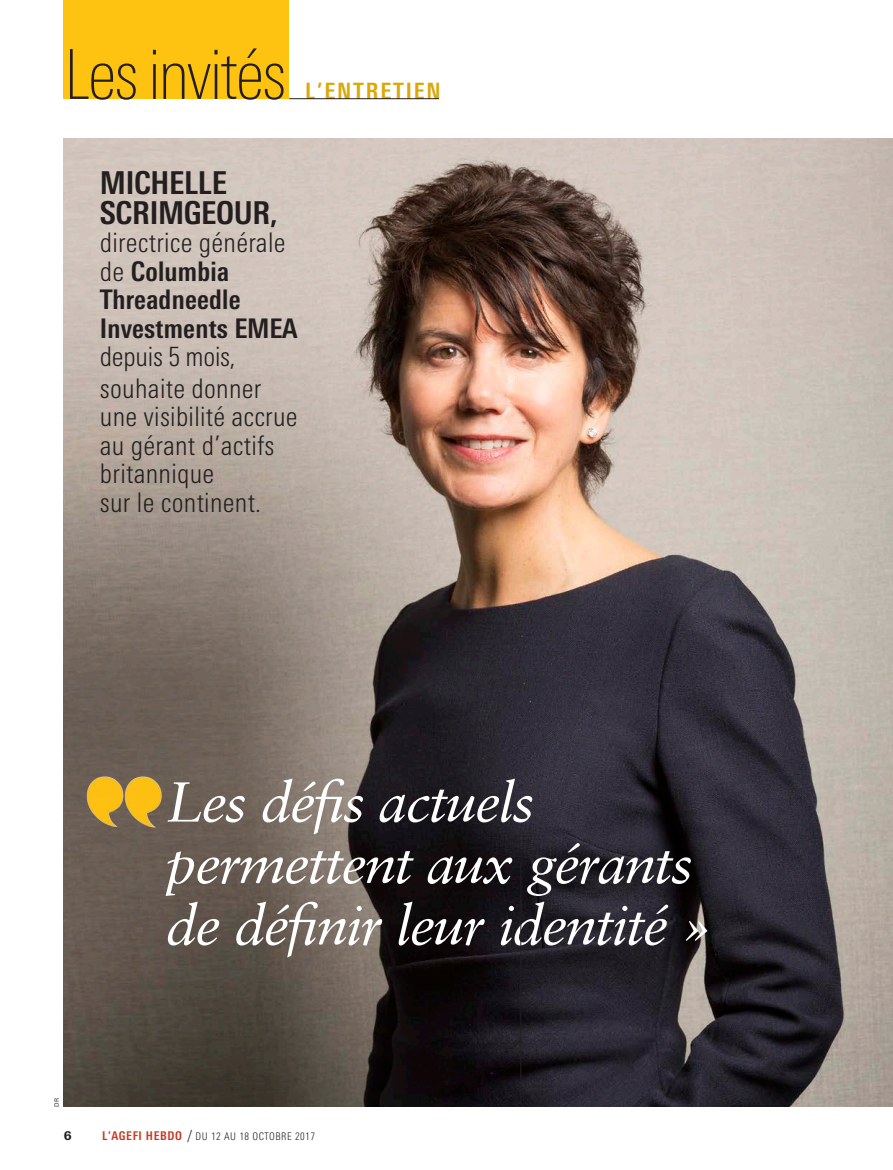
<style>
.page{position:relative;width:893px;height:1170px;background:#fff}
.page>*{position:absolute;margin:0;border:0;box-sizing:border-box;transform-origin:0 0}
.t1{font:100 condensed 69px "LT Univers";letter-spacing:-.04em;color:#231f20}
.TIT{font:italic 56.25px/61.5px "Sabon";letter-spacing:-.03em;color:#fff}
.t2{font:700 condensed 31.5px/30px "LT Univers";letter-spacing:-.01em;color:#231f20}
.t3{font:300 condensed 27px/28.5px "LT Univers";letter-spacing:.01em;color:#231f20}
.t4{font:700 condensed 27px/28.5px "LT Univers";letter-spacing:.01em;color:#231f20}
.SOUS-RUBRIQUE{font:700 condensed 22.5px "LT Univers";letter-spacing:.08em;color:#dba80c}
.t5{font:700 condensed 12px "LT Univers";letter-spacing:.05em;color:#c73922}
.t6{font:800 12px "LT Univers Basic";color:#231f20}
.DATE{font:300 condensed 10.5px "LT Univers";letter-spacing:.05em;color:#231f20}
.credit_photos{font:6px "LT Univers Basic";color:#231f20}
.s1{font-weight:300}
.s2{font-family:"LT Univers Comp";font-weight:300;font-stretch:normal;font-size:16.5px;color:#231f20}
</style>
<div class="page">
<div style="left:64px;top:0;width:225px;height:99px;background:#fec210"></div>
<hr style="left:289px;top:98px;width:150px;height:1px;background:#231f20">
<img style="left:64px;top:138px;width:829px;height:968px">
<img style="left:85px;top:774px;width:38px;height:53px">
<img style="left:123px;top:774px;width:40px;height:56px">
<hr style="left:521px;top:862px;width:1px;height:244px;background:#231f20">
<h1 class="t1" style="left:64px;top:36px;width:224px">Les invités</h1>
<p class="SOUS-RUBRIQUE" style="left:305px;top:77px;width:137px">L’ENTRETIEN</p>
<p class="t2" style="left:100px;top:167px;width:179px">MICHELLE<br>SCRIMGEOUR,</p>
<p class="t4" style="left:100px;top:228px;width:199px"><span class="s1">directrice générale de</span> Columbia<br>Threadneedle<br>Investments EMEA <span class="s1">depuis 5 mois,</span></p>
<p class="t3" style="left:100px;top:373px;width:199px">souhaite donner une visibilité accrue au gérant d’actifs britannique<br>sur le continent.</p>
<p class="credit_photos" style="left:53px;top:1106px;width:11px;rotate:-90deg">DR</p>
<p class="TIT" style="left:166px;top:771px;width:549px">Les défis actuels permettent aux gérants de définir leur identité »</p>
<p class="t6" style="left:64px;top:1128px;width:9px">6</p>
<p class="t5" style="left:102px;top:1128px;width:92px">L’AGEFI HEBDO <span class="s2">/</span></p>
<p class="DATE" style="left:196px;top:1130px;width:121px">DU 12 AU 18 OCTOBRE 2017</p>
</div>
